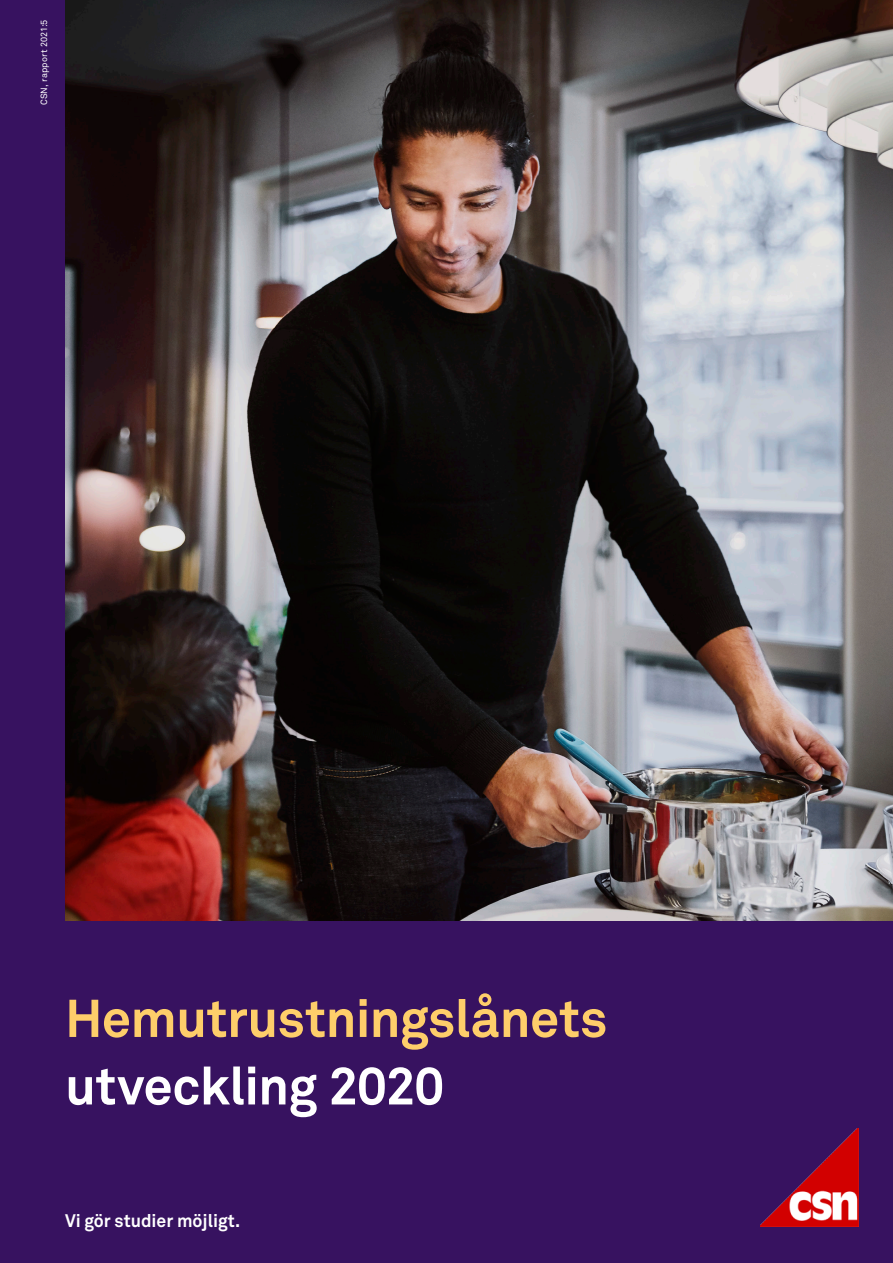
<style>
.page{position:relative;width:893px;height:1263px;background:#371260}
.page>*{position:absolute;margin:0;border:0;box-sizing:border-box;transform-origin:0 0}
.Rubrik{font:700 52.5px/67.5px "Akkurat Pro";letter-spacing:-.01em;color:#fece6a}
.t1{font:700 18px "Akkurat Pro";color:#fff}
.t2{font:9px "Akkurat Pro";letter-spacing:.02em;color:#fff}
.s1{color:#fff}
</style>
<div class="page">
<img style="left:760px;top:1129px;width:98px;height:98px">
<img style="left:65px;top:0;width:828px;height:921px">
<p class="t2" style="left:39px;top:105px;width:87px;rotate:-90deg">CSN, rapport 2021:5</p>
<p class="Rubrik" style="left:65px;top:985px;width:544px">Hemutrustningslånets <span class="s1">utveckling 2020</span></p>
<p class="t1" style="left:65px;top:1209px;width:177px">Vi gör studier möjligt.</p>
</div>
